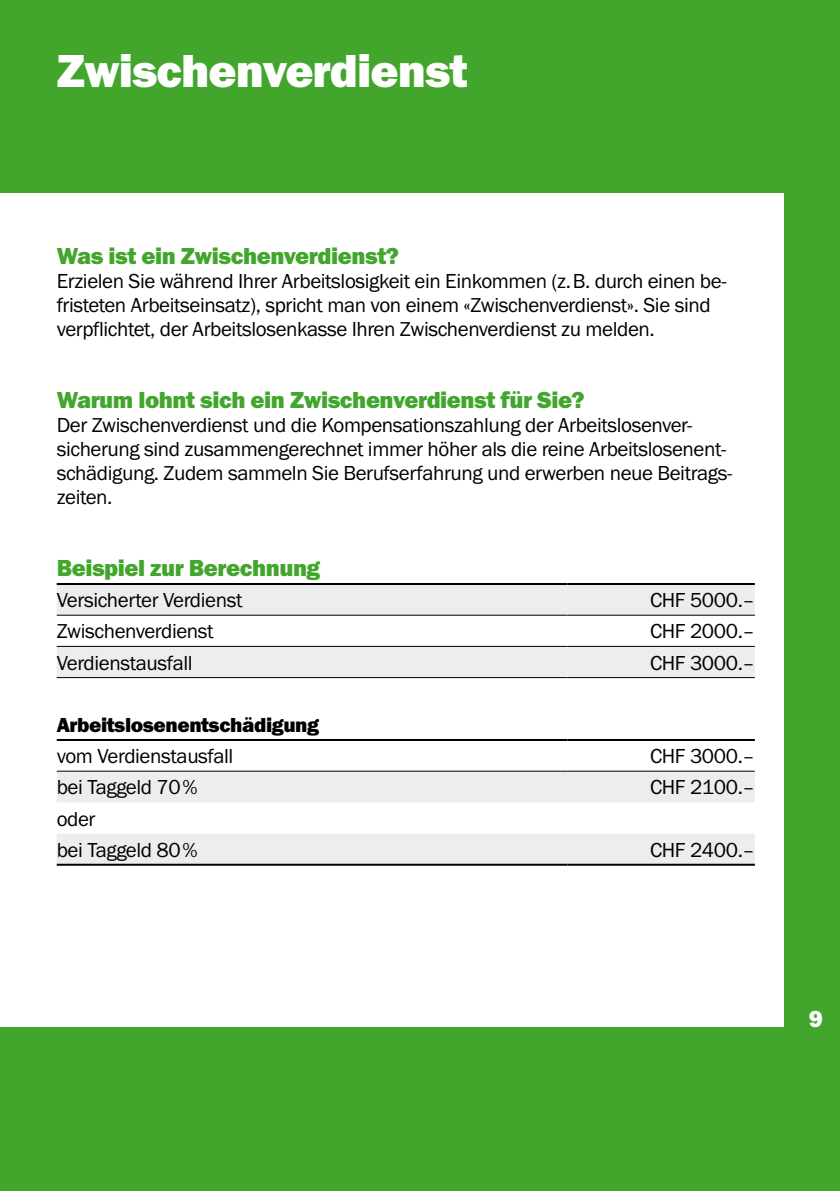
<style>
.page{position:relative;width:840px;height:1191px;background:#fff}
.page>*{position:absolute;margin:0;border:0;box-sizing:border-box;transform-origin:0 0}
.t1{font:48px "Franklin Got URWT Hea";letter-spacing:-.02em;color:#fff}
.t2{font:24px "Franklin Got URWT Hea";letter-spacing:-.02em;color:#41a62b}
.t3{font:24px "Franklin Got URWT Hea";color:#fff}
.t4{font:21px/24px "Franklin Got URWT Boo";letter-spacing:-.02em;color:#000}
.t5{font:21px "Franklin Got URWT Hea";letter-spacing:-.02em;color:#000}
</style>
<div class="page">
<div style="left:0;top:0;width:839px;height:1191px;background:#41a62b"></div>
<div style="left:0;top:193px;width:782px;height:833px;background:#fff"></div>
<svg style="left:57px;top:585px;width:697px;height:278px"></svg>
<hr style="left:57px;top:583px;width:510px;height:2px;background:#000">
<hr style="left:567px;top:583px;width:187px;height:2px;background:#000">
<hr style="left:57px;top:615px;width:510px;height:1px;background:#000">
<hr style="left:567px;top:615px;width:187px;height:1px;background:#000">
<hr style="left:57px;top:646px;width:510px;height:1px;background:#000">
<hr style="left:567px;top:646px;width:187px;height:1px;background:#000">
<hr style="left:57px;top:677px;width:510px;height:1px;background:#000">
<hr style="left:567px;top:677px;width:187px;height:1px;background:#000">
<hr style="left:57px;top:771px;width:510px;height:1px;background:#000">
<hr style="left:567px;top:771px;width:187px;height:1px;background:#000">
<hr style="left:57px;top:739px;width:510px;height:2px;background:#000">
<hr style="left:567px;top:739px;width:187px;height:2px;background:#000">
<hr style="left:57px;top:863px;width:510px;height:2px;background:#000">
<hr style="left:567px;top:863px;width:187px;height:2px;background:#000">
<h1 class="t1" style="left:57px;top:43px;width:412px">Zwischenverdienst</h1>
<p class="t2" style="left:57px;top:242px;width:343px">Was ist ein Zwischenverdienst?</p>
<p class="t4" style="left:57px;top:269px;width:671px">Erzielen Sie während Ihrer Arbeitslosigkeit ein Einkommen (z.B. durch einen be&shy;fristeten Arbeitseinsatz), spricht man von einem «Zwischenverdienst». Sie sind verpflichtet, der Arbeitslosenkasse Ihren Zwischenverdienst zu melden.</p>
<p class="t2" style="left:57px;top:386px;width:529px">Warum lohnt sich ein Zwischenverdienst für Sie?</p>
<p class="t4" style="left:57px;top:413px;width:676px">Der Zwischenverdienst und die Kompensationszahlung der Arbeitslosenver&shy;sicherung sind zusammengerechnet immer höher als die reine Arbeitslosenent&shy;schädigung. Zudem sammeln Sie Berufserfahrung und erwerben neue Beitrags&shy;zeiten.</p>
<p class="t2" style="left:57px;top:553px;width:265px">Beispiel zur Berechnung</p>
<p class="t4" style="left:57px;top:588px;width:187px">Versicherter Verdienst</p>
<p class="t4" style="left:649px;top:588px;width:106px">CHF 5000.–</p>
<p class="t4" style="left:57px;top:619px;width:158px">Zwischenverdienst</p>
<p class="t4" style="left:649px;top:619px;width:106px">CHF 2000.–</p>
<p class="t4" style="left:57px;top:651px;width:137px">Verdienstausfall</p>
<p class="t4" style="left:649px;top:651px;width:106px">CHF 3000.–</p>
<p class="t5" style="left:57px;top:712px;width:264px">Arbeitslosenentschädigung</p>
<p class="t4" style="left:57px;top:744px;width:178px">vom Verdienstausfall</p>
<p class="t4" style="left:649px;top:744px;width:106px">CHF 3000.–</p>
<p class="t4" style="left:57px;top:775px;width:142px">bei Taggeld 70%</p>
<p class="t4" style="left:649px;top:775px;width:106px">CHF 2100.–</p>
<p class="t4" style="left:57px;top:803px;width:142px;line-height:31.2px">oder<br>bei Taggeld 80%</p>
<p class="t4" style="left:649px;top:838px;width:106px">CHF 2400.–</p>
<p class="t3" style="left:808px;top:1004px;width:16px">9</p>
</div>
